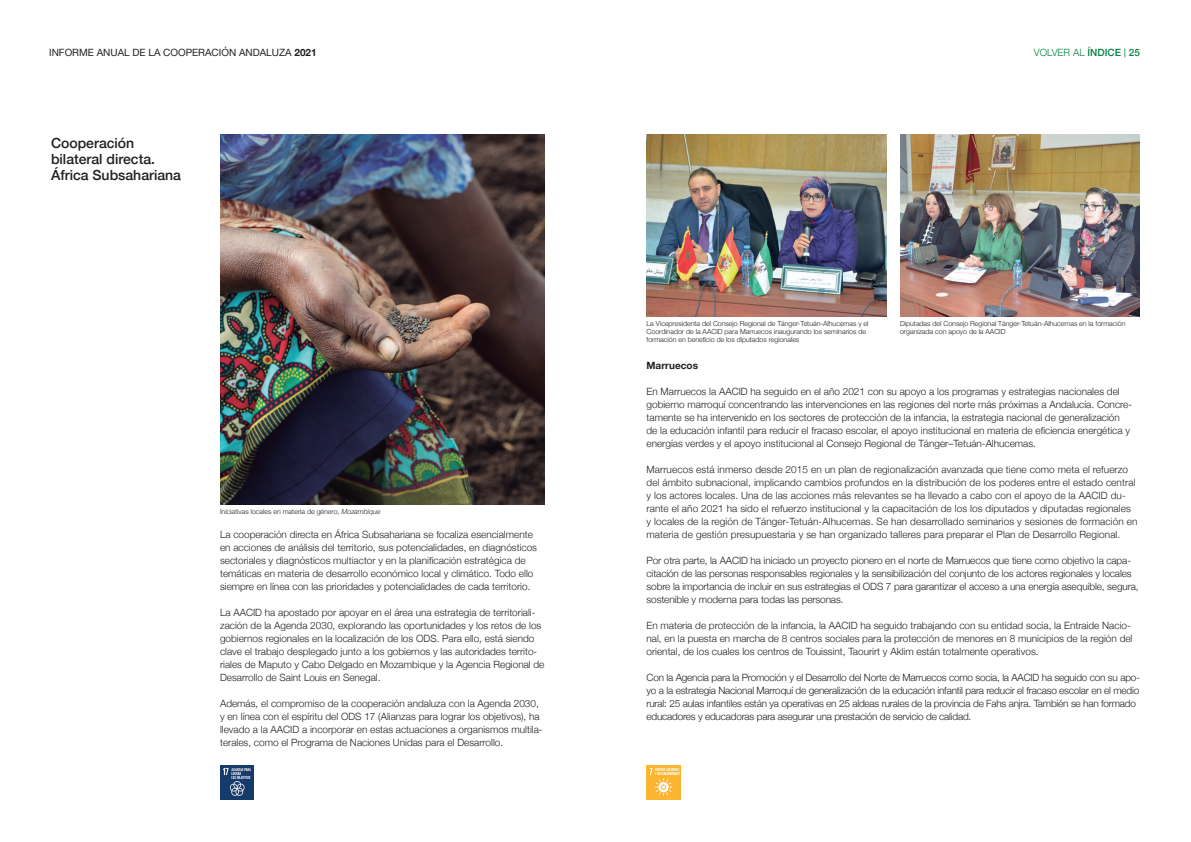
<style>
.page{position:relative;width:1191px;height:842px;background:#fff}
.page>*{position:absolute;margin:0;border:0;box-sizing:border-box;transform-origin:0 0}
.t1{font:500 14px/16px "Helvetica Neue";color:#231f20}
.t2{font:300 10px/13px "Helvetica Neue";color:#231f20}
.t3{font:300 10px/13px "Helvetica Neue";letter-spacing:-.02em;color:#231f20}
.t4{font:10px "Helvetica Neue";color:#231f20}
.t5{font:300 10px "Helvetica Neue";color:#058244}
.t6{font:700 10px "Helvetica Neue";color:#231f20}
.t7{font:300 7px/8.4px "Helvetica Neue";color:#231f20}
.s1{font-weight:700}
.s2{font-weight:500}
.s3{font-family:"N Haas Grotesk DS Pro 55 Rg";font-weight:400}
.s4{font-style:italic}
</style>
<div class="page">
<img style="left:220px;top:135px;width:324px;height:370px">
<img style="left:220px;top:766px;width:33px;height:33px">
<img style="left:646px;top:766px;width:34px;height:33px">
<img style="left:646px;top:135px;width:240px;height:182px">
<img style="left:900px;top:135px;width:240px;height:182px">
<p class="t4" style="left:49px;top:46px;width:269px">INFORME ANUAL DE LA COOPERACIÓN ANDALUZA <span class="s1">2021</span></p>
<p class="t5" style="left:1034px;top:45px;width:107px">VOLVER AL <span class="s2">ÍNDICE</span> <span class="s3">|</span> <span class="s2">25</span></p>
<h1 class="t1" style="left:51px;top:134px;width:131px">Cooperación bilateral directa.<br>África Subsahariana</h1>
<p class="t7" style="left:220px;top:506px;width:162px">Iniciativas locales en materia de género, <span class="s4">Mozambique</span></p>
<p class="t2" style="left:220px;top:527px;width:318px">La cooperación directa en África Subsahariana se focaliza esencialmente en acciones de análisis del territorio, sus potencialidades, en diagnósticos sectoriales y diagnósticos multiactor y en la planificación estratégica de temáticas en materia de desarrollo económico local y climático. Todo ello siempre en línea con las prioridades y potencialidades de cada territorio.</p>
<p class="t2" style="left:220px;top:605px;width:326px">La AACID ha apostado por apoyar en el área una estrategia de territoriali&shy;zación de la Agenda 2030, explorando las oportunidades y los retos de los gobiernos regionales en la localización de los ODS. Para ello, está siendo clave el trabajo desplegado junto a los gobiernos y las autoridades territo&shy;riales de Maputo y Cabo Delgado en Mozambique y la Agencia Regional de Desarrollo de Saint Louis en Senegal.</p>
<p class="t2" style="left:220px;top:696px;width:324px">Además, el compromiso de la cooperación andaluza con la Agenda 2030, y en línea con el espíritu del ODS 17 (Alianzas para lograr los objetivos), ha llevado a la AACID a incorporar en estas actuaciones a organismos multila&shy;terales, como el Programa de Naciones Unidas para el Desarrollo.</p>
<p class="t7" style="left:646px;top:318px;width:223px">La Vicepresidenta del Consejo Regional de Tánger-Tetuán-Alhucemas y el<br>Coordinador de la AACID para Marruecos inaugurando los seminarios de formación en beneficio de los diputados regionales</p>
<p class="t7" style="left:900px;top:318px;width:227px">Diputadas del Consejo Regional Tánger-Tetuán-Alhucemas en la formación organizada con apoyo de la AACID</p>
<p class="t6" style="left:646px;top:357px;width:53px">Marruecos</p>
<p class="t2" style="left:646px;top:384px;width:487px">En Marruecos la AACID ha seguido en el año 2021 con su apoyo a los programas y estrategias nacionales del gobierno marroquí concentrando las intervenciones en las regiones del norte más próximas a Andalucía. Concre&shy;tamente se ha intervenido en los sectores de protección de la infancia, la estrategia nacional de generalización de la educación infantil para reducir el fracaso escolar, el apoyo institucional en materia de eficiencia energética y energías verdes y el apoyo institucional al Consejo Regional de Tánger–Tetuán-Alhucemas.</p>
<p class="t2" style="left:646px;top:462px;width:492px">Marruecos está inmerso desde 2015 en un plan de regionalización avanzada que tiene como meta el refuerzo del ámbito subnacional, implicando cambios profundos en la distribución de los poderes entre el estado central y los actores locales. Una de las acciones más relevantes se ha llevado a cabo con el apoyo de la AACID du&shy;rante el año 2021 ha sido el refuerzo institucional y la capacitación de los los diputados y diputadas regionales y locales de la región de Tánger-Tetuán-Alhucemas. Se han desarrollado seminarios y sesiones de formación en materia de gestión presupuestaria y se han organizado talleres para preparar el Plan de Desarrollo Regional.</p>
<p class="t2" style="left:646px;top:553px;width:493px">Por otra parte, la AACID ha iniciado un proyecto pionero en el norte de Marruecos que tiene como objetivo la capa&shy;citación de las personas responsables regionales y la sensibilización del conjunto de los actores regionales y locales sobre la importancia de incluir en sus estrategias el ODS 7 para garantizar el acceso a una energía asequible, segura, sostenible y moderna para todas las personas.</p>
<p class="t2" style="left:646px;top:618px;width:487px">En materia de protección de la infancia, la AACID ha seguido trabajando con su entidad socia, la Entraide Nacio&shy;nal, en la puesta en marcha de 8 centros sociales para la protección de menores en 8 municipios de la región del oriental, de los cuales los centros de Touissint, Taourirt y Aklim están totalmente operativos.</p>
<p class="t3" style="left:646px;top:670px;width:495px">Con la Agencia para la Promoción y el Desarrollo del Norte de Marruecos como socia, la AACID ha seguido con su apo&shy;yo a la estrategia Nacional Marroquí de generalización de la educación infantil para reducir el fracaso escolar en el medio rural: 25 aulas infantiles están ya operativas en 25 aldeas rurales de la provincia de Fahs anjra. También se han formado educadores y educadoras para asegurar una prestación de servicio de calidad.</p>
</div>
